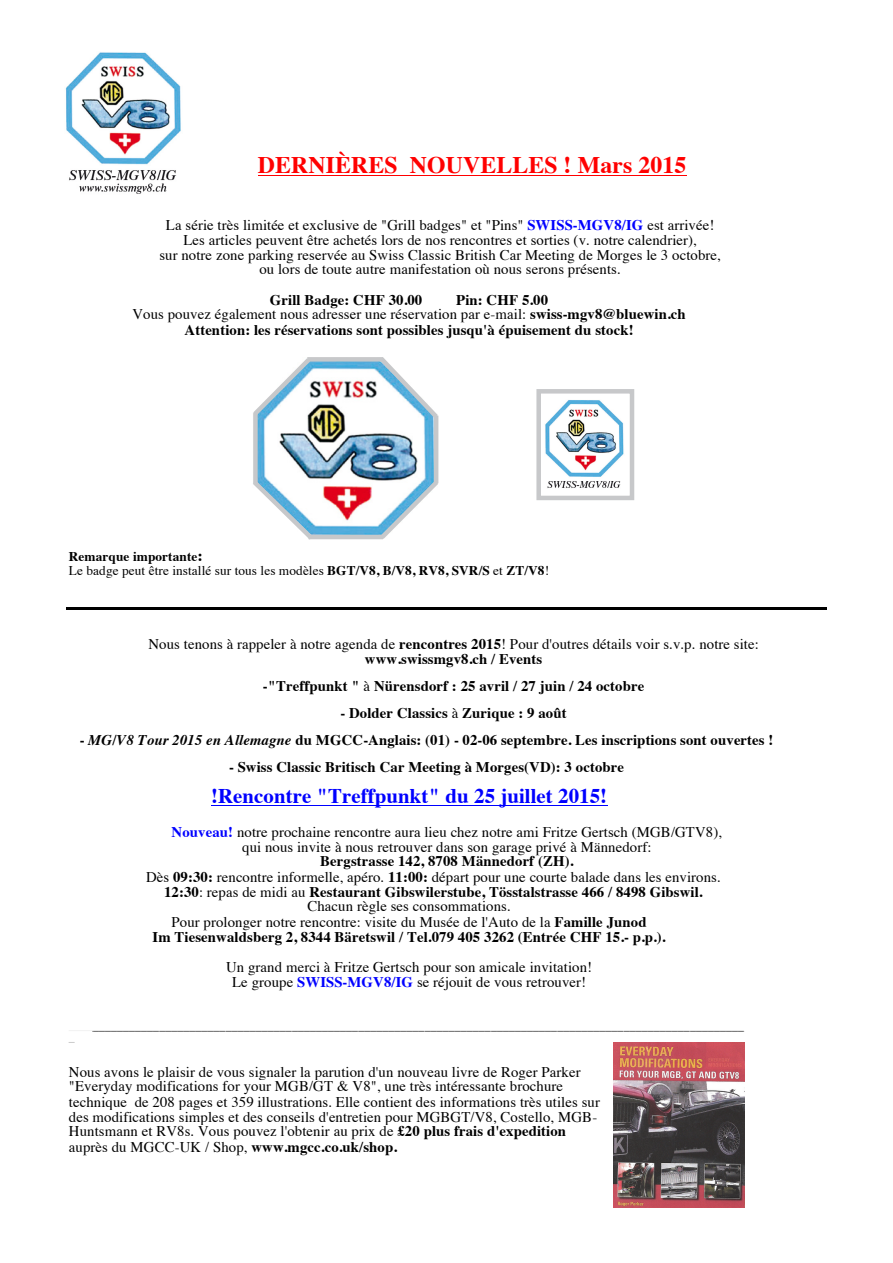
<style>
.page{position:relative;width:893px;height:1263px;background:#fff}
.page>*{position:absolute;margin:0;border:0;box-sizing:border-box;transform-origin:0 0}
.t1{font:700 23.7px "Times";letter-spacing:.005em;color:#f00}
.t2{font:700 20.85px "Times";letter-spacing:.005em;color:#00f}
.t3{font:14.7px/15px "Times";letter-spacing:.005em;color:#000;text-align:center}
.t4{font:700 14.7px "Times";letter-spacing:.01em;color:#000}
.t5{font:700 13.35px/14.4px "Times";letter-spacing:.005em;color:#000}
.t6{font:11.85px/11.9px "Times";color:#000}
.s1{font-weight:700;color:#00f}
.s2{font-weight:700}
.s3{font-size:16.2px}
.s4{font-weight:400}
.s5{font-style:italic}
</style>
<div class="page">
<hr style="left:258px;top:175px;width:428px;height:1px;background:#f00">
<hr style="left:67px;top:607px;width:760px;height:2px;background:#000">
<hr style="left:211px;top:805px;width:396px;height:1px;background:#00f">
<div style="left:536px;top:389px;width:98px;height:111px;border:4px solid #c7c8ca"></div>
<img style="left:65px;top:52px;width:116px;height:142px">
<img style="left:545px;top:400px;width:79px;height:88px">
<img style="left:613px;top:1043px;width:131px;height:164px">
<img style="left:258px;top:362px;width:176px;height:173px">
<div style="left:307px;top:357px;width:76px;height:5px;background:#c7c8ca"></div>
<hr style="left:309px;top:535px;width:74px;height:4px;background:#c7c8ca">
<svg style="left:253px;top:357px;width:62px;height:63px"></svg>
<div style="left:253px;top:413px;width:5px;height:70px;background:#c7c8ca"></div>
<hr style="left:434px;top:416px;width:4px;height:67px;background:#c7c8ca">
<svg style="left:253px;top:476px;width:65px;height:64px"></svg>
<svg style="left:376px;top:476px;width:63px;height:64px"></svg>
<svg style="left:375px;top:357px;width:64px;height:66px"></svg>
<p class="t1" style="left:258px;top:142px;width:430px">DERNIÈRES NOUVELLES ! Mars 2015</p>
<p class="t3" style="left:159px;top:216px;width:563px">La série très limitée et exclusive de "Grill badges" et "Pins" <span class="s1">SWISS-MGV8/IG</span> est arrivée!<br>Les articles peuvent être achetés lors de nos rencontres et sorties (v. notre calendrier),<br>sur notre zone parking reservée au Swiss Classic British Car Meeting de Morges le 3 octobre, ou lors de toute autre manifestation où nous serons présents.</p>
<p class="t4" style="left:270px;top:286px;width:154px">Grill Badge: CHF 30.00</p>
<p class="t4" style="left:456px;top:286px;width:93px">Pin: CHF 5.00</p>
<p class="t3" style="left:132px;top:306px;width:555px">Vous pouvez également nous adresser une réservation par e-mail: <span class="s2">swiss-mgv8@bluewin.ch</span></p>
<p class="t4" style="left:184px;top:316px;width:451px">Attention: les réservations sont possibles jusqu'à épuisement du stock!</p>
<p class="t5" style="left:69px;top:548px;width:482px">Remarque importante<span class="s3">:<br></span><span class="s4">Le badge peut être installé sur tous les modèles</span> BGT/V8, B/V8, RV8, SVR/S <span class="s4">et</span> ZT/V8<span class="s4">!</span></p>
<p class="t3" style="left:148px;top:635px;width:612px">Nous tenons à rappeler à notre agenda de <span class="s2">rencontres 2015</span>! Pour d'outres détails voir s.v.p. notre site: <span class="s2">www.swissmgv8.ch / Events</span></p>
<p class="t4" style="left:263px;top:672px;width:383px">-"Treffpunkt " <span class="s4">à</span> Nürensdorf : 25 avril / 27 juin / 24 octobre</p>
<p class="t4" style="left:341px;top:699px;width:228px">- Dolder Classics <span class="s4">à</span> Zurique : 9 août</p>
<p class="t4" style="left:80px;top:726px;width:695px">- <span class="s5">MG/V8 Tour 2015 en Allemagne</span> du MGCC-Anglais: (01) - 02-06 septembre. Les inscriptions sont ouvertes !</p>
<p class="t4" style="left:229px;top:753px;width:396px">- Swiss Classic Britisch Car Meeting à Morges(VD): 3 octobre</p>
<p class="t2" style="left:211px;top:776px;width:398px">!Rencontre "Treffpunkt" du 25 juillet 2015!</p>
<p class="t3" style="left:172px;top:823px;width:552px"><span class="s1">Nouveau!</span> notre prochaine rencontre aura lieu chez notre ami Fritze Gertsch (MGB/GTV8),</p>
<p class="t3" style="left:242px;top:838px;width:411px">qui nous invite à nous retrouver dans son garage privé à Männedorf:</p>
<p class="t4" style="left:320px;top:847px;width:255px">Bergstrasse 142, 8708 Männedorf (ZH).</p>
<p class="t3" style="left:146px;top:868px;width:576px">Dès <span class="s2">09:30:</span> rencontre informelle, apéro. <span class="s2">11:00:</span> départ pour une courte balade dans les environs.</p>
<p class="t4" style="left:164px;top:877px;width:540px">12:30<span class="s4">: repas de midi au</span> Restaurant Gibswilerstube, Tösstalstrasse 466 / 8498 Gibswil.</p>
<p class="t3" style="left:307px;top:898px;width:205px">Chacun règle ses consommations.</p>
<p class="t3" style="left:172px;top:913px;width:476px">Pour prolonger notre rencontre: visite du Musée de l'Auto de la <span class="s2">Famille Junod</span></p>
<p class="t4" style="left:153px;top:922px;width:515px">Im Tiesenwaldsberg 2, 8344 Bäretswil / Tel.079 405 3262 (Entrée CHF 15.- p.p.).</p>
<p class="t3" style="left:226px;top:958px;width:368px">Un grand merci à Fritze Gertsch pour son amicale invitation!<br>Le groupe <span class="s1">SWISS-MGV8/IG</span> se réjouit de vous retrouver!</p>
<p class="t6" style="left:69px;top:1018px;width:677px">________________________________________________________________________________________________________________ _</p>
<p class="t3" style="left:69px;top:1063px;width:532px;text-align:left">Nous avons le plaisir de vous signaler la parution d'un nouveau livre de Roger Parker "Everyday modifications for your MGB/GT &amp; V8", une très intéressante brochure technique de 208 pages et 359 illustrations. Elle contient des informations très utiles sur des modifications simples et des conseils d'entretien pour MGBGT/V8, Costello, MGB-Huntsmann et RV8s. Vous pouvez l'obtenir au prix de <span class="s2">£20 plus frais d'expedition </span>auprès du MGCC-UK / Shop, <span class="s2">www.mgcc.co.uk/shop.</span></p>
</div>
